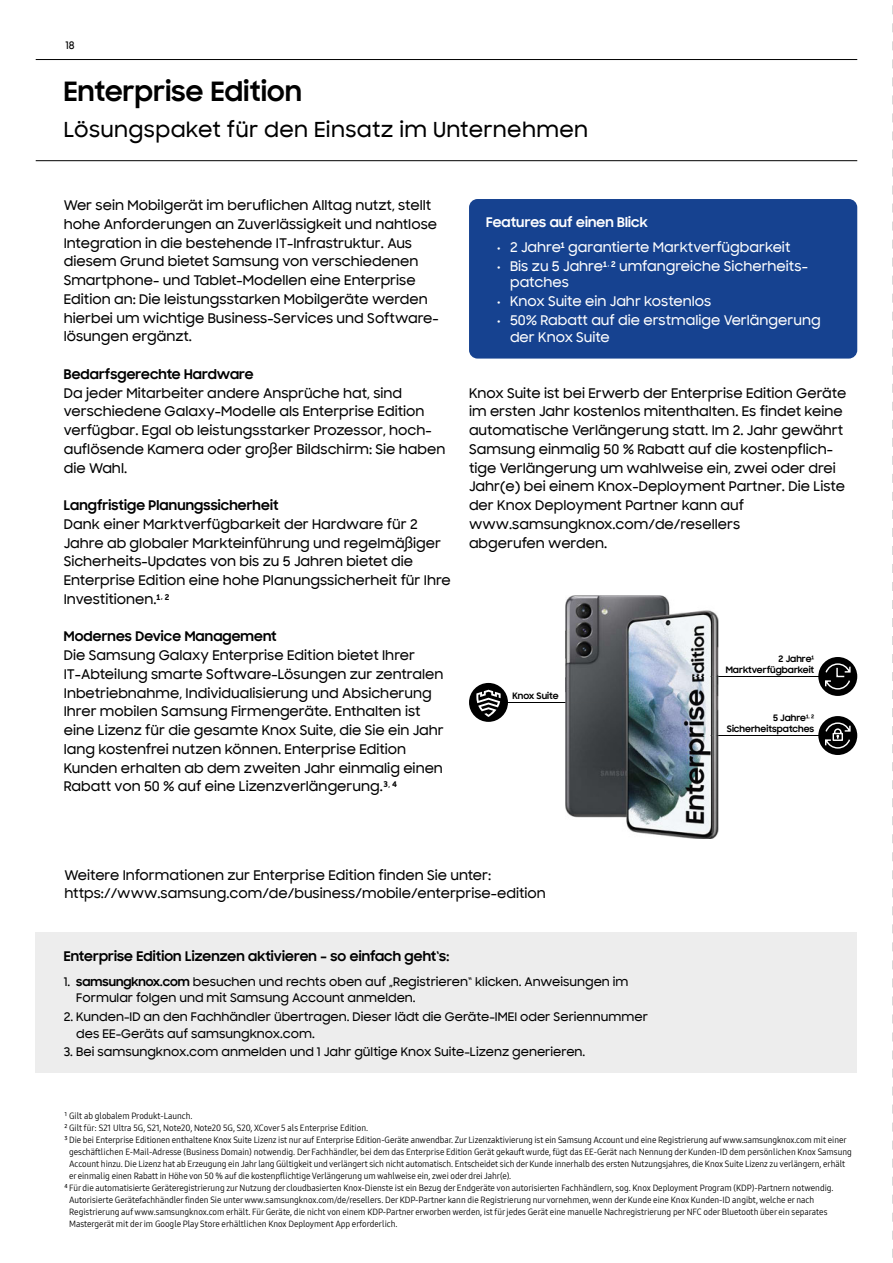
<style>
.page{position:relative;width:893px;height:1263px;background:#fff}
.page>*{position:absolute;margin:0;border:0;box-sizing:border-box;transform-origin:0 0}
.t1{font:700 27px "Samsung Sharp Sans";letter-spacing:.015em;color:#000}
.t2{font:500 21px "Samsung Sharp Sans";letter-spacing:.015em;color:#000}
.t3{font:500 13.5px/18.8px "Samsung Sharp Sans";color:#000}
.t4{font:500 13.5px/19.2px "Samsung Sharp Sans";color:#fff}
.t5{font:700 13.5px "Samsung Sharp Sans";letter-spacing:.01em;color:#000}
.t6{font:700 13.5px "Samsung Sharp Sans";letter-spacing:.01em;color:#fff}
.t7{font:500 12px/16.5px "Samsung Sharp Sans";color:#000}
.t8{font:500 10.5px "Samsung Sharp Sans";color:#000}
.t9{font:9px "Samsung One 400 C";color:#000}
.t10{font:700 9px/10.8px "Samsung Sharp Sans";letter-spacing:.005em;color:#000;text-align:right}
.s1{font-weight:500}
.s2{font-weight:700}
</style>
<div class="page">
<hr style="left:506px;top:702px;width:103px;height:1px;background:#000">
<hr style="left:693px;top:676px;width:130px;height:1px;background:#000">
<hr style="left:693px;top:735px;width:130px;height:1px;background:#000">
<div style="left:818px;top:657px;width:39px;height:39px;background:#000;border-radius:50%"></div>
<div style="left:818px;top:716px;width:39px;height:39px;background:#000;border-radius:50%"></div>
<svg style="left:825px;top:663px;width:26px;height:27px"></svg>
<svg style="left:825px;top:722px;width:26px;height:27px"></svg>
<img style="left:565px;top:595px;width:153px;height:244px">
<img style="left:565px;top:702px;width:44px;height:1px">
<svg style="left:693px;top:676px;width:25px;height:1px"></svg>
<svg style="left:693px;top:735px;width:25px;height:1px"></svg>
<hr style="left:36px;top:59px;width:821px;height:1px;background:#000">
<hr style="left:36px;top:160px;width:821px;height:1px;background:#000">
<div style="left:36px;top:933px;width:821px;height:140px;background:#ededed"></div>
<div style="left:469px;top:199px;width:388px;height:160px;background:#164290;border-radius:9px"></div>
<div style="left:469px;top:683px;width:39px;height:39px;background:#000;border-radius:50%"></div>
<svg style="left:476px;top:690px;width:25px;height:27px"></svg>
<svg style="left:892px;top:5px;width:1px;height:1253px"></svg>
<p class="t8" style="left:65px;top:39px;width:11px">18</p>
<h1 class="t1" style="left:64px;top:76px;width:239px">Enterprise Edition</h1>
<h2 class="t2" style="left:64px;top:118px;width:526px">Lösungspaket für den Einsatz im Unternehmen</h2>
<p class="t3" style="left:64px;top:196px;width:376px">Wer sein Mobilgerät im beruflichen Alltag nutzt, stellt hohe Anforderungen an Zuverlässigkeit und nahtlose Integration in die bestehende IT-Infrastruktur. Aus diesem Grund bietet Samsung von verschiedenen Smartphone- und Tablet-Modellen eine Enterprise Edition an: Die leistungsstarken Mobilgeräte werden hierbei um wichtige Business-Services und Software&shy;lösungen ergänzt.</p>
<p class="t5" style="left:64px;top:366px;width:191px">Bedarfsgerechte Hardware</p>
<p class="t3" style="left:64px;top:384px;width:383px">Da jeder Mitarbeiter andere Ansprüche hat, sind verschiedene Galaxy-Modelle als Enterprise Edition verfügbar. Egal ob leistungsstarker Prozessor, hoch&shy;auflösende Kamera oder großer Bildschirm: Sie haben die Wahl.</p>
<p class="t5" style="left:64px;top:498px;width:216px">Langfristige Planungssicherheit</p>
<p class="t3" style="left:64px;top:515px;width:389px">Dank einer Marktverfügbarkeit der Hardware für 2<br>Jahre ab globaler Markteinführung und regelmäßiger Sicherheits-Updates von bis zu 5 Jahren bietet die Enterprise Edition eine hohe Planungssicherheit für Ihre Investitionen.¹<sup>,</sup> ²</p>
<p class="t5" style="left:64px;top:629px;width:214px">Modernes Device Management</p>
<p class="t3" style="left:64px;top:646px;width:382px">Die Samsung Galaxy Enterprise Edition bietet Ihrer IT-Abteilung smarte Software-Lösungen zur zentralen Inbetriebnahme, Individualisierung und Absicherung Ihrer mobilen Samsung Firmengeräte. Enthalten ist eine Lizenz für die gesamte Knox Suite, die Sie ein Jahr lang kostenfrei nutzen können. Enterprise Edition Kunden erhalten ab dem zweiten Jahr einmalig einen Rabatt von 50 % auf eine Lizenzverlängerung.³<sup>,</sup> ⁴</p>
<p class="t6" style="left:486px;top:215px;width:163px">Features auf einen Blick</p>
<p class="t4" style="left:497px;top:237px;width:313px">ï 2 Jahre¹ garantierte Marktverfügbarkeit<br>ï Bis zu 5 Jahre¹<sup>,</sup> ² umfangreiche Sicherheits-</p>
<p class="t4" style="left:496px;top:273px;width:326px;text-indent:14px">patches<br>ï Knox Suite ein Jahr kostenlos<br>ï 50% Rabatt auf die erstmalige Verlängerung</p>
<p class="t4" style="left:510px;top:327px;width:101px">der Knox Suite</p>
<p class="t3" style="left:469px;top:384px;width:379px">Knox Suite ist bei Erwerb der Enterprise Edition Geräte im ersten Jahr kostenlos mitenthalten. Es findet keine automatische Verlängerung statt. Im 2. Jahr gewährt Samsung einmalig 50 % Rabatt auf die kostenpflich&shy;tige Verlängerung um wahlweise ein, zwei oder drei Jahr(e) bei einem Knox-Deployment Partner. Die Liste der Knox Deployment Partner kann auf www.samsungknox.com/de/resellers<br>abgerufen werden.</p>
<p class="t10" style="left:512px;top:691px;width:48px">Knox Suite</p>
<p class="t10" style="left:726px;top:654px;width:90px">2 Jahre<span class="s1">¹<br></span>Marktverfügbarkeit</p>
<p class="t10" style="left:727px;top:713px;width:89px">5 Jahre<span class="s1">¹</span><sup>,</sup> <span class="s1">²<br></span>Sicherheitspatches</p>
<p class="t3" style="left:65px;top:866px;width:483px">Weitere Informationen zur Enterprise Edition finden Sie unter: https://www.samsung.com/de/business/mobile/enterprise-edition</p>
<p class="t5" style="left:64px;top:948px;width:387px">Enterprise Edition Lizenzen aktivieren – so einfach geht‘s:</p>
<p class="t7" style="left:76px;top:974px;width:554px;text-indent:-13px">1. <span class="s2">samsungknox.com</span> besuchen und rechts oben auf „Registrieren“ klicken. Anweisungen im<br>Formular folgen und mit Samsung Account anmelden.</p>
<p class="t7" style="left:76px;top:1009px;width:573px;text-indent:-13px">2. Kunden-ID an den Fachhändler übertragen. Dieser lädt die Geräte-IMEI oder Seriennummer des EE-Geräts auf samsungknox.com.</p>
<p class="t7" style="left:64px;top:1044px;width:523px">3. Bei samsungknox.com anmelden und 1 Jahr gültige Knox Suite-Lizenz generieren.</p>
<p class="t9" style="left:65px;top:1110px;width:129px">¹ Gilt ab globalem Produkt-Launch.</p>
<p class="t9" style="left:65px;top:1122px;width:305px">² Gilt für: S21 Ultra 5G, S21, Note20, Note20 5G, S20, XCover 5 als Enterprise Edition.</p>
<p class="t9" style="left:65px;top:1134px;width:784px">³ Die bei Enterprise Editionen enthaltene Knox Suite Lizenz ist nur auf Enterprise Edition-Geräte anwendbar. Zur Lizenzaktivierung ist ein Samsung Account und eine Registrierung auf www.samsungknox.com mit einer</p>
<p class="t9" style="left:69px;top:1146px;width:784px">geschäftlichen E-Mail-Adresse (Business Domain) notwendig. Der Fachhändler, bei dem das Enterprise Edition Gerät gekauft wurde, fügt das EE-Gerät nach Nennung der Kunden-ID dem persönlichen Knox Samsung</p>
<p class="t9" style="left:69px;top:1158px;width:778px">Account hinzu. Die Lizenz hat ab Erzeugung ein Jahr lang Gültigkeit und verlängert sich nicht automatisch. Entscheidet sich der Kunde innerhalb des ersten Nutzungsjahres, die Knox Suite Lizenz zu verlängern, erhält</p>
<p class="t9" style="left:69px;top:1170px;width:444px">er einmalig einen Rabatt in Höhe von 50 % auf die kostenpflichtige Verlängerung um wahlweise ein, zwei oder drei Jahr(e).</p>
<p class="t9" style="left:65px;top:1182px;width:770px">⁴ Für die automatisierte Geräteregistrierung zur Nutzung der cloudbasierten Knox-Dienste ist ein Bezug der Endgeräte von autorisierten Fachhändlern, sog. Knox Deployment Program (KDP)-Partnern notwendig.</p>
<p class="t9" style="left:69px;top:1194px;width:746px">Autorisierte Gerätefachhändler finden Sie unterwww.samsungknox.com/de/resellers. Der KDP-Partner kann die Registrierung nurvornehmen, wenn der Kunde eine Knox Kunden-ID angibt, welche er nach</p>
<p class="t9" style="left:69px;top:1206px;width:760px">Registrierung auf www.samsungknox.com erhält. FürGeräte, die nicht von einem KDP-Partner erworben werden, ist für jedes Gerät eine manuelle Nachregistrierung perNFC oder Bluetooth über ein separates</p>
<p class="t9" style="left:69px;top:1218px;width:330px">Mastergerät mit der im Google Play Store erhältlichen Knox Deployment App erforderlich.</p>
</div>
